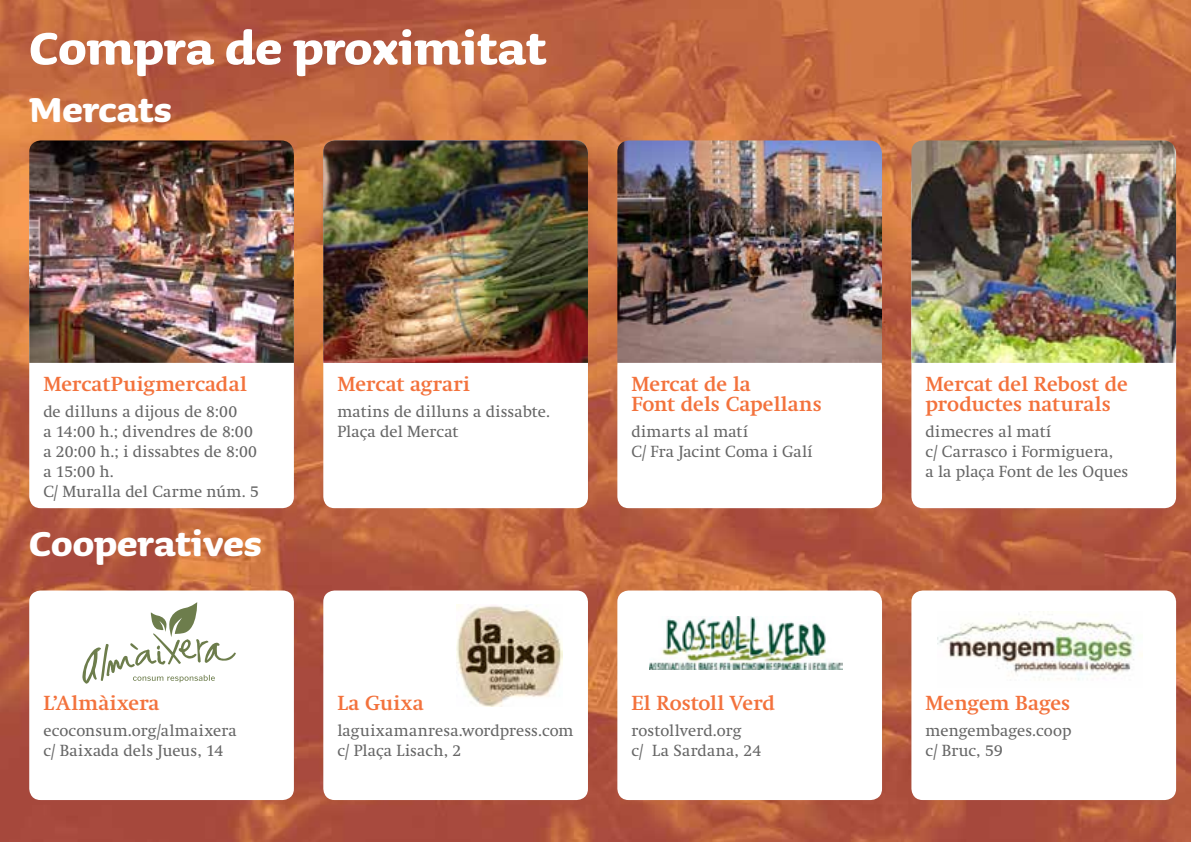
<style>
.page{position:relative;width:1191px;height:842px;background:#fff}
.page>*{position:absolute;margin:0;border:0;box-sizing:border-box;transform-origin:0 0}
.t1{font:700 58px "Sauna";color:#fff}
.t2{font:700 44px "Sauna";color:#fff}
.t3{font:700 20px/20px "Swift";letter-spacing:.005em;color:#f3723c}
.t4{font:16px/20px "Swift";letter-spacing:.015em;color:#666}
</style>
<div class="page">
<img style="left:0;top:0;width:1191px;height:842px">
<div style="left:29px;top:183px;width:265px;height:325px;background:#fff;border-radius:11px"></div>
<img style="left:29px;top:140px;width:265px;height:223px">
<div style="left:29px;top:590px;width:265px;height:210px;background:#fff;border-radius:11px"></div>
<div style="left:323px;top:590px;width:265px;height:210px;background:#fff;border-radius:11px"></div>
<div style="left:617px;top:590px;width:265px;height:210px;background:#fff;border-radius:11px"></div>
<div style="left:911px;top:590px;width:265px;height:210px;background:#fff;border-radius:11px"></div>
<div style="left:323px;top:349px;width:265px;height:159px;background:#fff;border-radius:11px"></div>
<img style="left:323px;top:140px;width:265px;height:223px">
<div style="left:617px;top:354px;width:265px;height:154px;background:#fff;border-radius:11px"></div>
<img style="left:617px;top:140px;width:265px;height:223px">
<div style="left:911px;top:173px;width:265px;height:335px;background:#fff;border-radius:11px"></div>
<svg style="left:82px;top:602px;width:154px;height:82px"></svg>
<img style="left:456px;top:605px;width:106px;height:102px">
<img style="left:649px;top:616px;width:193px;height:53px">
<img style="left:938px;top:611px;width:204px;height:69px">
<img style="left:911px;top:140px;width:265px;height:223px">
<h1 class="t1" style="left:29px;top:17px;width:519px">Compra de proximitat</h1>
<h2 class="t2" style="left:29px;top:86px;width:144px">Mercats</h2>
<p class="t3" style="left:43px;top:374px;width:205px">MercatPuigmercadal</p>
<p class="t4" style="left:43px;top:401px;width:217px">de dilluns a dijous de 8:00<br>a 14:00 h.; divendres de 8:00 a 20:00 h.; i dissabtes de 8:00 a 15:00 h.<br>C/ Muralla del Carme núm. 5</p>
<h2 class="t2" style="left:29px;top:520px;width:234px">Cooperatives</h2>
<p class="t3" style="left:43px;top:694px;width:117px">L’Almàixera</p>
<p class="t4" style="left:43px;top:721px;width:195px">ecoconsum.org/almaixera c/ Baixada dels Jueus, 14</p>
<p class="t3" style="left:337px;top:374px;width:134px">Mercat agrari</p>
<p class="t4" style="left:337px;top:401px;width:214px">matins de dilluns a dissabte.<br>Plaça del Mercat</p>
<p class="t3" style="left:631px;top:374px;width:192px">Mercat de la<br>Font dels Capellans</p>
<p class="t4" style="left:631px;top:421px;width:183px">dimarts al matí<br>C/ Fra Jacint Coma i Galí</p>
<p class="t3" style="left:337px;top:694px;width:88px">La Guixa</p>
<p class="t4" style="left:337px;top:721px;width:238px">laguixamanresa.wordpress.com c/ Plaça Lisach, 2</p>
<p class="t3" style="left:631px;top:694px;width:145px">El Rostoll Verd</p>
<p class="t4" style="left:631px;top:721px;width:131px">rostollverd.org<br>c/ La Sardana, 24</p>
<p class="t3" style="left:925px;top:374px;width:204px">Mercat del Rebost de productes naturals</p>
<p class="t4" style="left:925px;top:421px;width:204px">dimecres al matí<br>c/ Carrasco i Formiguera,<br>a la plaça Font de les Oques</p>
<p class="t3" style="left:925px;top:694px;width:146px">Mengem Bages</p>
<p class="t4" style="left:925px;top:721px;width:147px">mengembages.coop c/ Bruc, 59</p>
</div>
